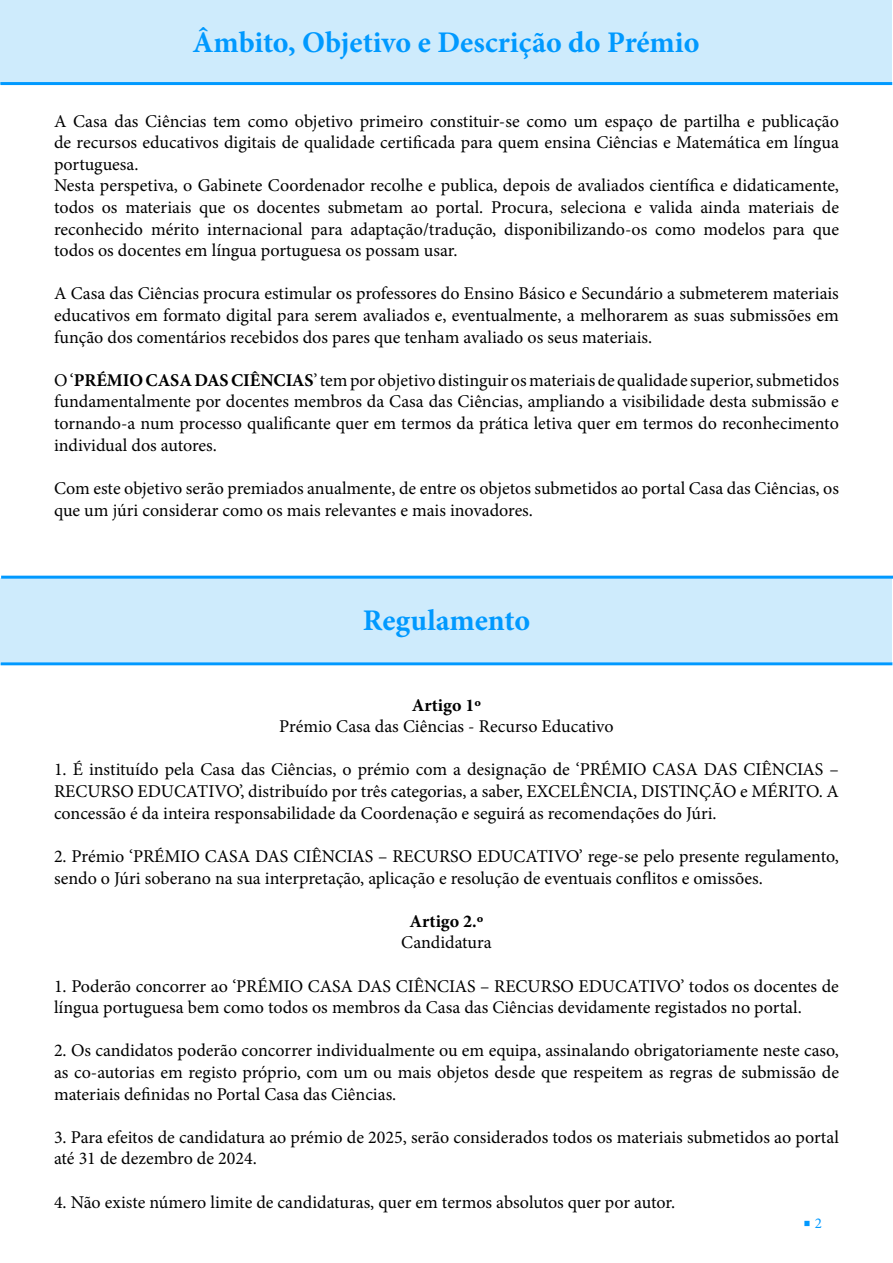
<style>
.page{position:relative;width:893px;height:1263px;background:#fff}
.page>*{position:absolute;margin:0;border:0;box-sizing:border-box;transform-origin:0 0}
.t1{font:700 30px "Minion Pro";color:#09f}
.t2{font:18px/21.6px "Minion Pro";color:#000;text-align:justify}
.t3{font:700 18px "Minion Pro";color:#000}
.t4{font:18px "Minion Pro";color:#09f}
.s1{font-weight:700}
.s2{font-size:15px}
</style>
<div class="page">
<div style="left:0;top:0;width:891px;height:84px;background:#ceebfc"></div>
<div style="left:0;top:579px;width:892px;height:83px;background:#ceebfc"></div>
<hr style="left:0;top:82px;width:892px;height:3px;background:#09f">
<hr style="left:1px;top:662px;width:891px;height:3px;background:#09f">
<hr style="left:1px;top:576px;width:892px;height:3px;background:#09f">
<p class="t1" style="left:193px;top:21px;width:508px">Âmbito, Objetivo e Descrição do Prémio</p>
<p class="t2" style="left:54px;top:110px;width:787px">A Casa das Ciências tem como objetivo primeiro constituir-se como um espaço de partilha e publicação de recursos educativos digitais de qualidade certificada para quem ensina Ciências e Matemática em língua portuguesa.</p>
<p class="t2" style="left:54px;top:175px;width:787px">Nesta perspetiva, o Gabinete Coordenador recolhe e publica, depois de avaliados científica e didaticamente, todos os materiais que os docentes submetam ao portal. Procura, seleciona e valida ainda materiais de reconhecido mérito internacional para adaptação/tradução, disponibilizando‐os como modelos para que todos os docentes em língua portuguesa os possam usar.</p>
<p class="t2" style="left:54px;top:283px;width:786px">A Casa das Ciências procura estimular os professores do Ensino Básico e Secundário a submeterem materiais educativos em formato digital para serem avaliados e, eventualmente, a melhorarem as suas submissões em função dos comentários recebidos dos pares que tenham avaliado os seus materiais.</p>
<p class="t2" style="left:54px;top:369px;width:786px">O ‘<span class="s1">PRÉMIO CASA DAS CIÊNCIAS</span>’ tem por objetivo distinguir os materiais de qualidade superior, submetidos fundamentalmente por docentes membros da Casa das Ciências, ampliando a visibilidade desta submissão e tornando‐a num processo qualificante quer em termos da prática letiva quer em termos do reconhecimento individual dos autores.</p>
<p class="t2" style="left:54px;top:477px;width:787px">Com este objetivo serão premiados anualmente, de entre os objetos submetidos ao portal Casa das Ciências, os que um júri considerar como os mais relevantes e mais inovadores.</p>
<p class="t1" style="left:363px;top:599px;width:169px">Regulamento</p>
<p class="t3" style="left:412px;top:692px;width:71px">Artigo 1º</p>
<p class="t2" style="left:279px;top:716px;width:336px">Prémio Casa das Ciências - Recurso Educativo</p>
<p class="t2" style="left:54px;top:759px;width:786px">1. É instituído pela Casa das Ciências, o prémio com a designação de ‘PRÉMIO CASA DAS CIÊNCIAS – RECURSO EDUCATIVO’, distribuído por três categorias, a saber, EXCELÊNCIA, DISTINÇÃO e MÉRITO. A concessão é da inteira responsabilidade da Coordenação e seguirá as recomendações do Júri.</p>
<p class="t2" style="left:54px;top:845px;width:786px">2. Prémio ‘PRÉMIO CASA DAS CIÊNCIAS – RECURSO EDUCATIVO’ rege‐se pelo presente regulamento, sendo o Júri soberano na sua interpretação, aplicação e resolução de eventuais conflitos e omissões.</p>
<p class="t3" style="left:410px;top:908px;width:75px">Artigo 2.º</p>
<p class="t2" style="left:401px;top:932px;width:92px">Candidatura</p>
<p class="t2" style="left:54px;top:975px;width:786px">1. Poderão concorrer ao ‘PRÉMIO CASA DAS CIÊNCIAS – RECURSO EDUCATIVO’ todos os docentes de língua portuguesa bem como todos os membros da Casa das Ciências devidamente registados no portal.</p>
<p class="t2" style="left:54px;top:1040px;width:786px">2. Os candidatos poderão concorrer individualmente ou em equipa, assinalando obrigatoriamente neste caso, as co‐autorias em registo próprio, com um ou mais objetos desde que respeitem as regras de submissão de materiais definidas no Portal Casa das Ciências.</p>
<p class="t2" style="left:54px;top:1126px;width:786px">3. Para efeitos de candidatura ao prémio de 2025, serão considerados todos os materiais submetidos ao portal até 31 de dezembro de 2024.</p>
<p class="t2" style="left:54px;top:1191px;width:623px">4. Não existe número limite de candidaturas, quer em termos absolutos quer por autor.</p>
<p class="t4" style="left:803px;top:1210px;width:20px">■ <span class="s2">2</span></p>
</div>
